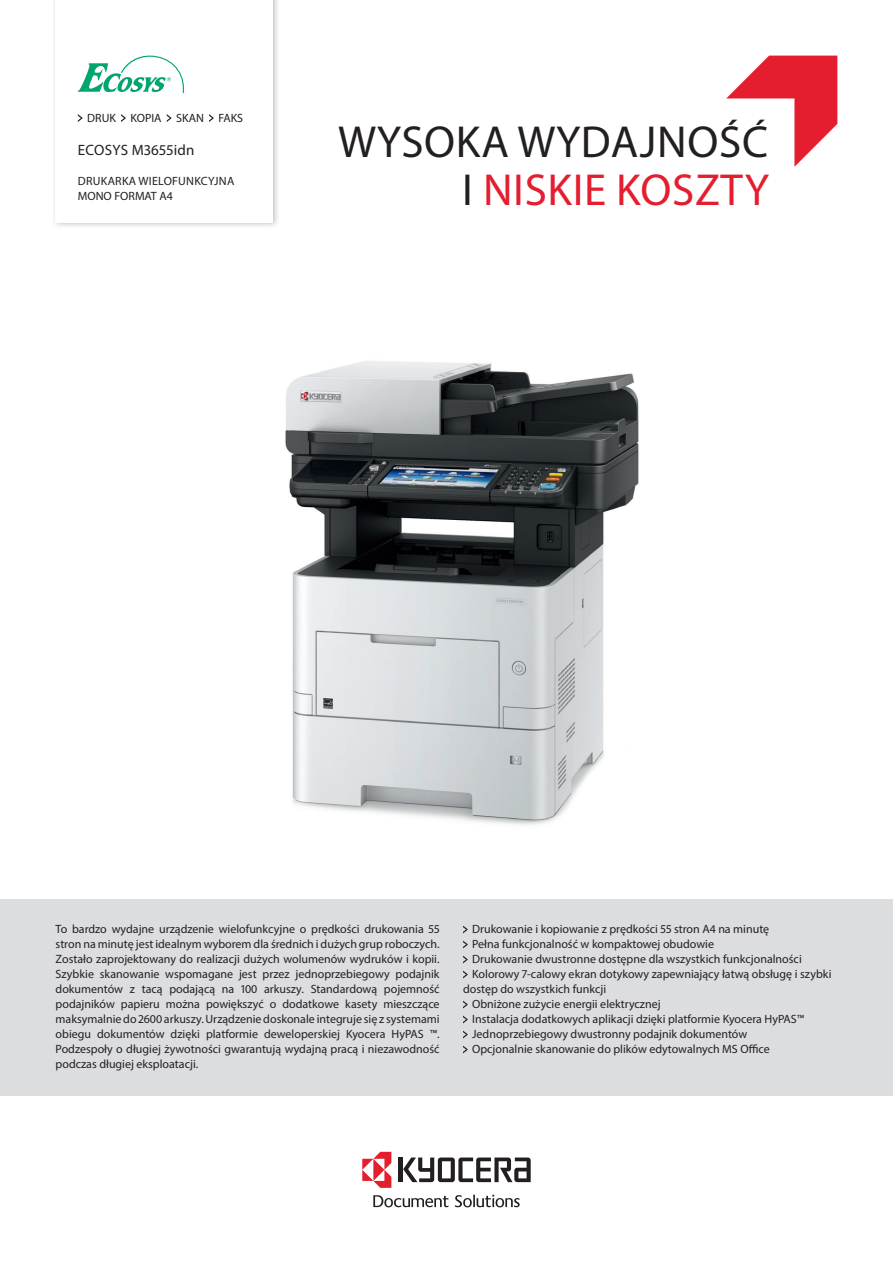
<style>
.page{position:relative;width:893px;height:1263px;background:#fff}
.page>*{position:absolute;margin:0;border:0;box-sizing:border-box;transform-origin:0 0}
.t1{font:45px/48px "Myriad Pro";letter-spacing:.015em;color:#231f20;text-align:right}
.Note1{font:15px "Myriad Pro";letter-spacing:.02em;color:#231f20}
.Copy1a{font:12px/15px "Myriad Pro";color:#231f20;text-align:justify}
.Note3{font:12px/15px "Myriad Pro";letter-spacing:.02em;color:#231f20}
.Note1-2{font:12px "Myriad Pro";color:#231f20}
.s1{color:#e41d2f}
</style>
<div class="page">
<img style="left:285px;top:361px;width:354px;height:464px">
<hr style="left:399px;top:1157px;width:4px;height:25px;background:#231f20">
<svg style="left:403px;top:1157px;width:128px;height:25px"></svg>
<svg style="left:362px;top:1152px;width:29px;height:36px"></svg>
<svg style="left:455px;top:1195px;width:65px;height:12px"></svg>
<svg style="left:373px;top:1195px;width:75px;height:12px"></svg>
<div style="left:51px;top:0;width:230px;height:229px;background:#231f20;opacity:.3"></div>
<div style="left:56px;top:0;width:217px;height:223px;background:#fff"></div>
<div style="left:0;top:899px;width:893px;height:197px;background:#dcdddf"></div>
<svg style="left:78px;top:56px;width:106px;height:37px"></svg>
<svg style="left:726px;top:56px;width:111px;height:111px"></svg>
<svg style="left:463px;top:926px;width:5px;height:7px"></svg>
<svg style="left:463px;top:941px;width:5px;height:7px"></svg>
<svg style="left:463px;top:956px;width:5px;height:7px"></svg>
<svg style="left:463px;top:971px;width:5px;height:7px"></svg>
<svg style="left:463px;top:1001px;width:5px;height:7px"></svg>
<svg style="left:463px;top:1016px;width:5px;height:7px"></svg>
<svg style="left:463px;top:1031px;width:5px;height:7px"></svg>
<svg style="left:463px;top:1046px;width:5px;height:7px"></svg>
<svg style="left:78px;top:114px;width:4px;height:8px"></svg>
<svg style="left:121px;top:114px;width:5px;height:8px"></svg>
<svg style="left:167px;top:114px;width:4px;height:8px"></svg>
<svg style="left:209px;top:114px;width:5px;height:8px"></svg>
<p class="Note1-2" style="left:87px;top:111px;width:157px">DRUK KOPIA SKAN FAKS</p>
<p class="Note1" style="left:78px;top:141px;width:118px">ECOSYS M3655idn</p>
<p class="Note3" style="left:78px;top:173px;width:158px">DRUKARKA WIELOFUNKCYJNA<br>MONO FORMAT A4</p>
<p class="t1" style="left:338px;top:117px;width:433px">WYSOKA WYDAJNOŚĆ<br>I <span class="s1">NISKIE KOSZTY</span></p>
<p class="Copy1a" style="left:56px;top:922px;width:386px">To bardzo wydajne urządzenie wielofunkcyjne o prędkości drukowania 55 stron na minutę jest idealnym wyborem dla średnich i dużych grup roboczych.<br>Zostało zaprojektowany do realizacji dużych wolumenów wydruków i kopii.<br>Szybkie skanowanie wspomagane jest przez jednoprzebiegowy podajnik dokumentów z tacą podającą na 100 arkuszy. Standardową pojemność podajników papieru można powiększyć o dodatkowe kasety mieszczące maksymalnie do 2600 arkuszy. Urządzenie doskonale integruje się z systemami obiegu dokumentów dzięki platformie deweloperskiej Kyocera HyPAS ™.<br>Podzespoły o długiej żywotności gwarantują wydajną pracą i niezawodność podczas długiej eksploatacji.</p>
<p class="Copy1a" style="left:472px;top:922px;width:299px">Drukowanie i kopiowanie z prędkości 55 stron A4 na minutę</p>
<p class="Copy1a" style="left:472px;top:937px;width:243px">Pełna funkcjonalność w kompaktowej obudowie</p>
<p class="Copy1a" style="left:472px;top:952px;width:331px">Drukowanie dwustronne dostępne dla wszystkich funkcjonalności</p>
<p class="Copy1a" style="left:463px;top:967px;width:370px;text-indent:9px">Kolorowy 7-calowy ekran dotykowy zapewniający łatwą obsługę i szybki dostęp do wszystkich funkcji</p>
<p class="Copy1a" style="left:472px;top:997px;width:190px">Obniżone zużycie energii elektrycznej</p>
<p class="Copy1a" style="left:472px;top:1012px;width:334px">Instalacja dodatkowych aplikacji dzięki platformie Kyocera HyPAS™</p>
<p class="Copy1a" style="left:472px;top:1027px;width:277px">Jednoprzebiegowy dwustronny podajnik dokumentów</p>
<p class="Copy1a" style="left:472px;top:1042px;width:299px">Opcjonalnie skanowanie do plików edytowalnych MS Office</p>
</div>
